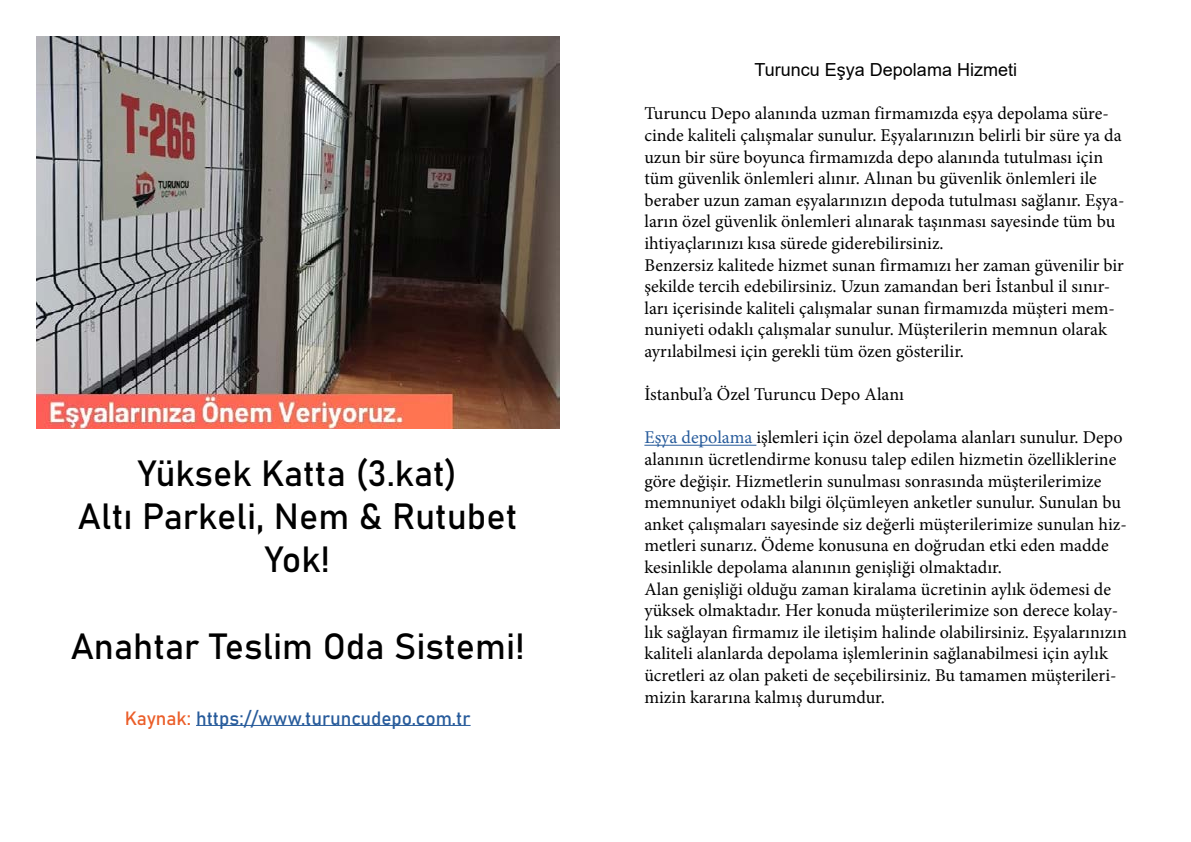
<style>
.page{position:relative;width:1191px;height:842px;background:#fff}
.page>*{position:absolute;margin:0;border:0;box-sizing:border-box;transform-origin:0 0}
.t1{font:36px/43.2px "Bahnschrift";color:#000;text-align:center}
.t2{font:19px "Bahnschrift";color:#275b9b}
.t3{font:18px/21.6px "Minion Pro";color:#000}
.t4{font:18px "Arial";color:#000}
.s1{color:#eb5e29}
.s2{color:#275b9b}
</style>
<div class="page">
<img style="left:36px;top:36px;width:523px;height:392px">
<hr style="left:196px;top:725px;width:274px;height:1px;background:#275b9b">
<hr style="left:644px;top:445px;width:112px;height:1px;background:#275b9b">
<h1 class="t1" style="left:78px;top:449px;width:441px">Yüksek Katta (3.kat)<br>Altı Parkeli, Nem &amp; Rutubet<br>Yok!</h1>
<h1 class="t1" style="left:71px;top:622px;width:455px">Anahtar Teslim Oda Sistemi!</h1>
<p class="t2" style="left:125px;top:703px;width:347px"><span class="s1">Kaynak:</span> https://www.turuncudepo.com.tr</p>
<p class="t4" style="left:754px;top:57px;width:264px">Turuncu Eşya Depolama Hizmeti</p>
<p class="t3" style="left:644px;top:103px;width:481px">Turuncu Depo alanında uzman firmamızda eşya depolama süre&shy;cinde kaliteli çalışmalar sunulur. Eşyalarınızın belirli bir süre ya da uzun bir süre boyunca firmamızda depo alanında tutulması için tüm güvenlik önlemleri alınır. Alınan bu güvenlik önlemleri ile beraber uzun zaman eşyalarınızın depoda tutulması sağlanır. Eşya&shy;ların özel güvenlik önlemleri alınarak taşınması sayesinde tüm bu ihtiyaçlarınızı kısa sürede giderebilirsiniz.<br>Benzersiz kalitede hizmet sunan firmamızı her zaman güvenilir bir şekilde tercih edebilirsiniz. Uzun zamandan beri İstanbul il sınır&shy;ları içerisinde kaliteli çalışmalar sunan firmamızda müşteri mem&shy;nuniyeti odaklı çalışmalar sunulur. Müşterilerin memnun olarak ayrılabilmesi için gerekli tüm özen gösterilir.</p>
<p class="t3" style="left:644px;top:384px;width:261px">İstanbul’a Özel Turuncu Depo Alanı</p>
<p class="t3" style="left:644px;top:427px;width:484px"><span class="s2">Eşya depolama</span> işlemleri için özel depolama alanları sunulur. Depo alanının ücretlendirme konusu talep edilen hizmetin özelliklerine göre değişir. Hizmetlerin sunulması sonrasında müşterilerimize memnuniyet odaklı bilgi ölçümleyen anketler sunulur. Sunulan bu anket çalışmaları sayesinde siz değerli müşterilerimize sunulan hiz&shy;metleri sunarız. Ödeme konusuna en doğrudan etki eden madde kesinlikle depolama alanının genişliği olmaktadır.<br>Alan genişliği olduğu zaman kiralama ücretinin aylık ödemesi de yüksek olmaktadır. Her konuda müşterilerimize son derece kolay&shy;lık sağlayan firmamız ile iletişim halinde olabilirsiniz. Eşyalarınızın kaliteli alanlarda depolama işlemlerinin sağlanabilmesi için aylık ücretleri az olan paketi de seçebilirsiniz. Bu tamamen müşterileri&shy;mizin kararına kalmış durumdur.</p>
</div>
